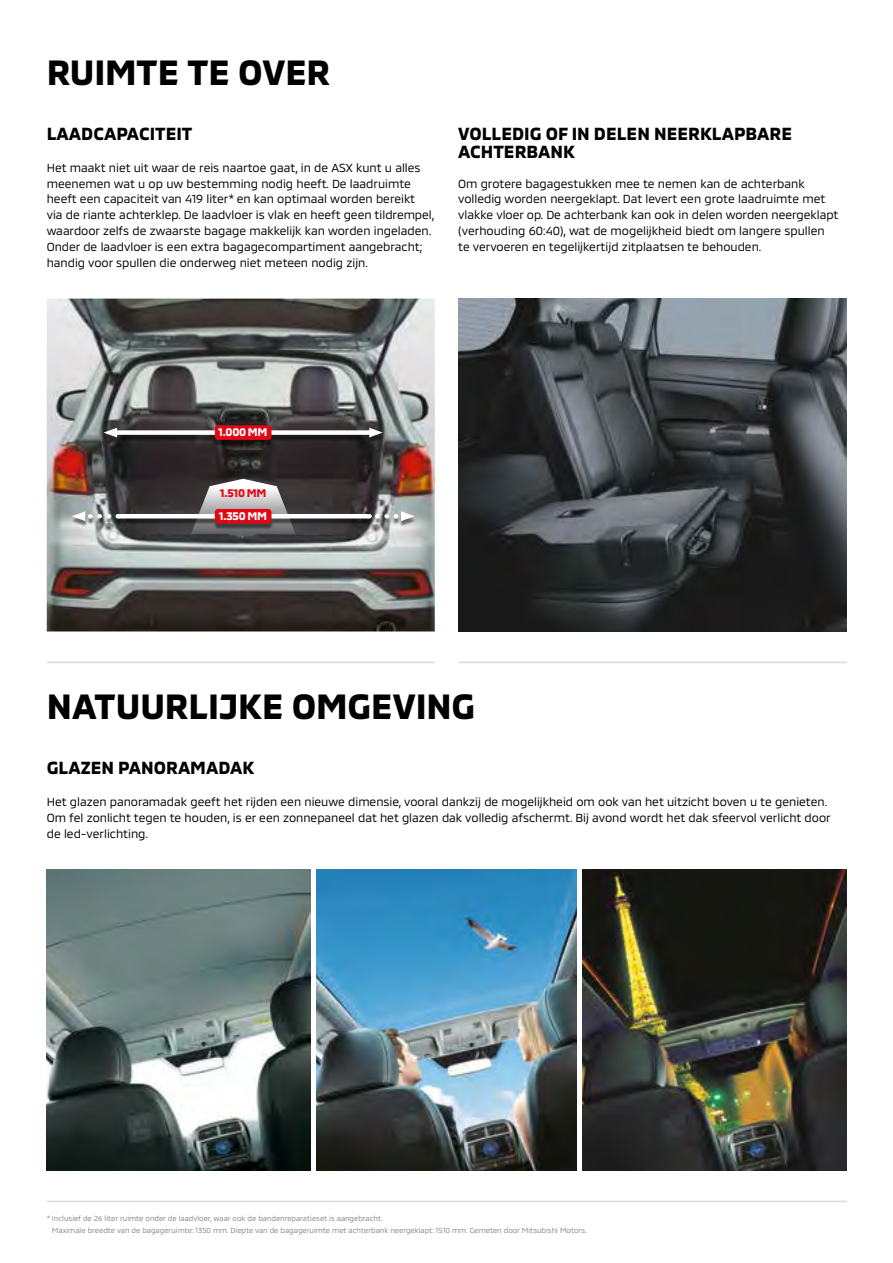
<style>
.page{position:relative;width:893px;height:1263px;background:#fff}
.page>*{position:absolute;margin:0;border:0;box-sizing:border-box;transform-origin:0 0}
.t1{font:700 36px "MMC";letter-spacing:-.005em;color:#000}
.t2{font:700 18px/18px "MMC";color:#000}
.t3{font:12px/15.9px "MMC";color:#000}
.t4{font:700 11.4px "MMC";letter-spacing:-.02em;color:#fff}
.t5{font:700 11.4px "MMC";color:#e30613}
.t6{font:7.5px/11.2px "MMC";color:#878787}
</style>
<div class="page">
<img style="left:47px;top:869px;width:263px;height:301px">
<img style="left:316px;top:869px;width:261px;height:301px">
<img style="left:583px;top:869px;width:263px;height:301px">
<hr style="left:47px;top:1201px;width:800px;height:1px;background:#dadada">
<hr style="left:47px;top:662px;width:388px;height:1px;background:#dadada">
<hr style="left:459px;top:662px;width:388px;height:1px;background:#dadada">
<img style="left:47px;top:299px;width:388px;height:332px">
<img style="left:458px;top:299px;width:388px;height:332px">
<div style="left:102px;top:427px;width:283px;height:19px;background:#000;opacity:.5"></div>
<div style="left:113px;top:430px;width:260px;height:5px;background:#fff"></div>
<svg style="left:104px;top:428px;width:13px;height:9px"></svg>
<svg style="left:369px;top:428px;width:14px;height:9px"></svg>
<div style="left:215px;top:425px;width:56px;height:15px;background:#e30613;border-radius:3px"></div>
<svg style="left:191px;top:479px;width:105px;height:57px"></svg>
<div style="left:70px;top:511px;width:347px;height:18px;background:#000;opacity:.5"></div>
<hr style="left:118px;top:514px;width:251px;height:4px;background:#fff">
<svg style="left:72px;top:511px;width:47px;height:10px"></svg>
<svg style="left:369px;top:511px;width:45px;height:10px"></svg>
<div style="left:215px;top:509px;width:56px;height:14px;background:#e30613;border-radius:3px"></div>
<h1 class="t1" style="left:47px;top:44px;width:285px">RUIMTE TE OVER</h1>
<h2 class="t2" style="left:47px;top:123px;width:147px">LAADCAPACITEIT</h2>
<p class="t3" style="left:47px;top:158px;width:389px">Het maakt niet uit waar de reis naartoe gaat, in de ASX kunt u alles meenemen wat u op uw bestemming nodig heeft. De laadruimte heeft een capaciteit van 419 liter* en kan optimaal worden bereikt<br>via de riante achterklep. De laadvloer is vlak en heeft geen tildrempel, waardoor zelfs de zwaarste bagage makkelijk kan worden ingeladen.<br>Onder de laadvloer is een extra bagagecompartiment aangebracht; handig voor spullen die onderweg niet meteen nodig zijn.</p>
<h2 class="t2" style="left:458px;top:123px;width:335px">VOLLEDIG OF IN DELEN NEERKLAPBARE<br>ACHTERBANK</h2>
<p class="t3" style="left:458px;top:174px;width:382px">Om grotere bagagestukken mee te nemen kan de achterbank volledig worden neergeklapt. Dat levert een grote laadruimte met vlakke vloer op. De achterbank kan ook in delen worden neergeklapt (verhouding 60:40), wat de mogelijkheid biedt om langere spullen te vervoeren en tegelijkertijd zitplaatsen te behouden.</p>
<p class="t4" style="left:218px;top:423px;width:51px">1.000 MM</p>
<p class="t5" style="left:220px;top:484px;width:48px">1.510 MM</p>
<p class="t4" style="left:219px;top:507px;width:50px">1.350 MM</p>
<h1 class="t1" style="left:47px;top:678px;width:430px">NATUURLIJKE OMGEVING</h1>
<h2 class="t2" style="left:47px;top:757px;width:209px">GLAZEN PANORAMADAK</h2>
<p class="t3" style="left:47px;top:792px;width:785px">Het glazen panoramadak geeft het rijden een nieuwe dimensie, vooral dankzij de mogelijkheid om ook van het uitzicht boven u te genieten.<br>Om fel zonlicht tegen te houden, is er een zonnepaneel dat het glazen dak volledig afschermt. Bij avond wordt het dak sfeervol verlicht door de led-verlichting.</p>
<p class="t6" style="left:52px;top:1212px;width:536px;text-indent:-5px">* Inclusief de 26 liter ruimte onder de laadvloer, waar ook de bandenreparatieset is aangebracht.<br>Maximale breedte van de bagageruimte: 1350 mm. Diepte van de bagageruimte met achterbank neergeklapt: 1510 mm. Gemeten door Mitsubishi Motors.</p>
</div>
